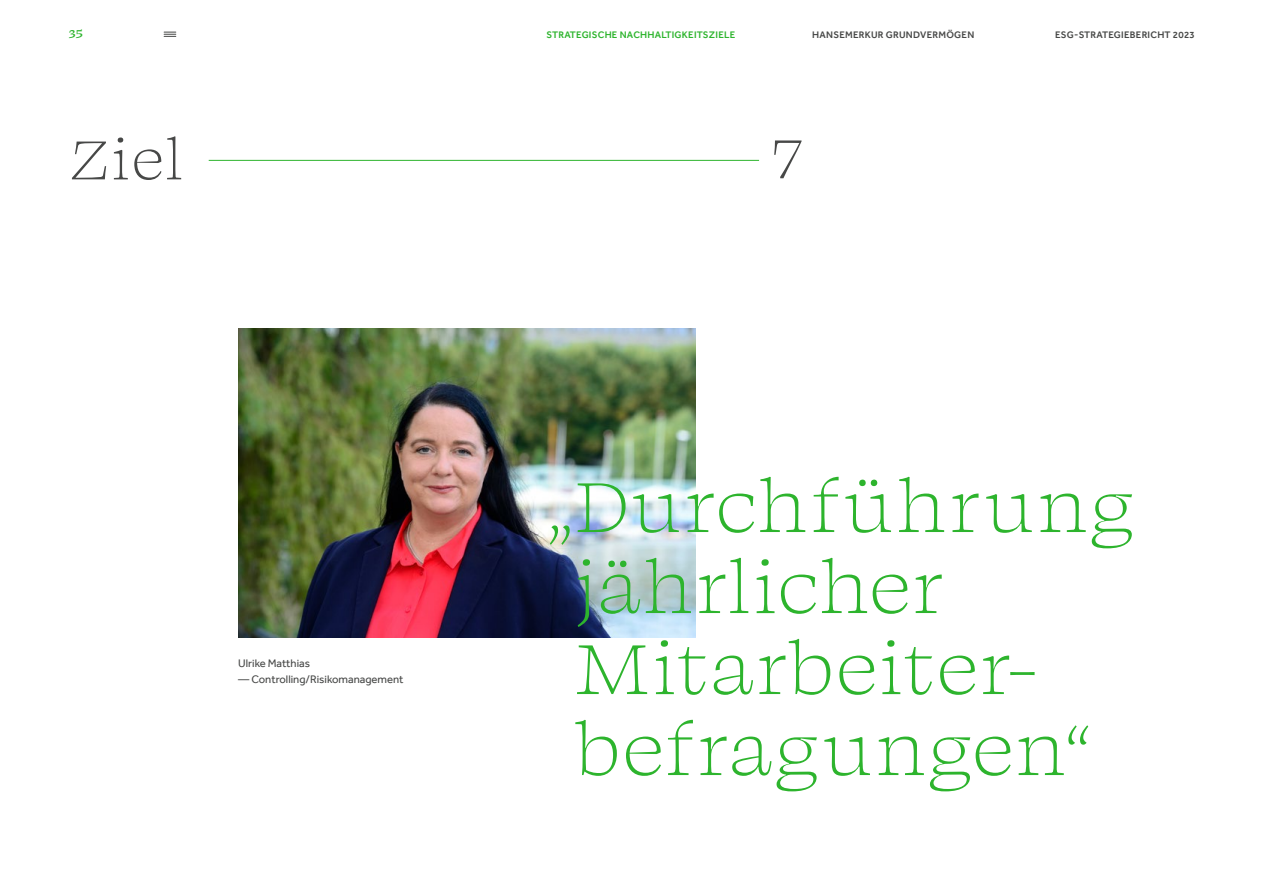
<style>
.page{position:relative;width:1263px;height:893px;background:#fff}
.page>*{position:absolute;margin:0;border:0;box-sizing:border-box;transform-origin:0 0}
.t1{font:300 81px/81px "Swear Text";letter-spacing:.01em;color:#2db42d}
.t2{font:300 63px "Swear Text";color:#474847}
.t3{font:500 15px "Swear Text";color:#2db42d}
.t4{font:11.25px "Effra";color:#474847}
.t5{font:500 9.75px "Effra";letter-spacing:.025em;color:#474847}
.t6{font:500 9.75px "Effra";letter-spacing:.025em;color:#2db42d}
</style>
<div class="page">
<img style="left:238px;top:328px;width:457px;height:310px">
<hr style="left:209px;top:160px;width:550px;height:1px;background:#2db42d">
<svg style="left:164px;top:32px;width:12px;height:5px"></svg>
<h3 class="t3" style="left:69px;top:23px;width:16px">35</h3>
<p class="t6" style="left:546px;top:29px;width:190px">STRATEGISCHE NACHHALTIGKEITSZIELE</p>
<p class="t5" style="left:812px;top:29px;width:164px">HANSEMERKUR GRUNDVERMÖGEN</p>
<p class="t5" style="left:1055px;top:29px;width:141px">ESG-STRATEGIEBERICHT 2023</p>
<h2 class="t2" style="left:69px;top:118px;width:116px">Ziel</h2>
<h2 class="t2" style="left:772px;top:117px;width:32px">7</h2>
<p class="t4" style="left:238px;top:656px;width:74px">Ulrike Matthias</p>
<p class="t4" style="left:238px;top:673px;width:167px">— Controlling/Risikomanagement</p>
<h1 class="t1" style="left:574px;top:461px;width:562px;text-indent:-26px">„Durchführung jährlicher<br>Mitarbeiter&shy;befragungen“</h1>
</div>
